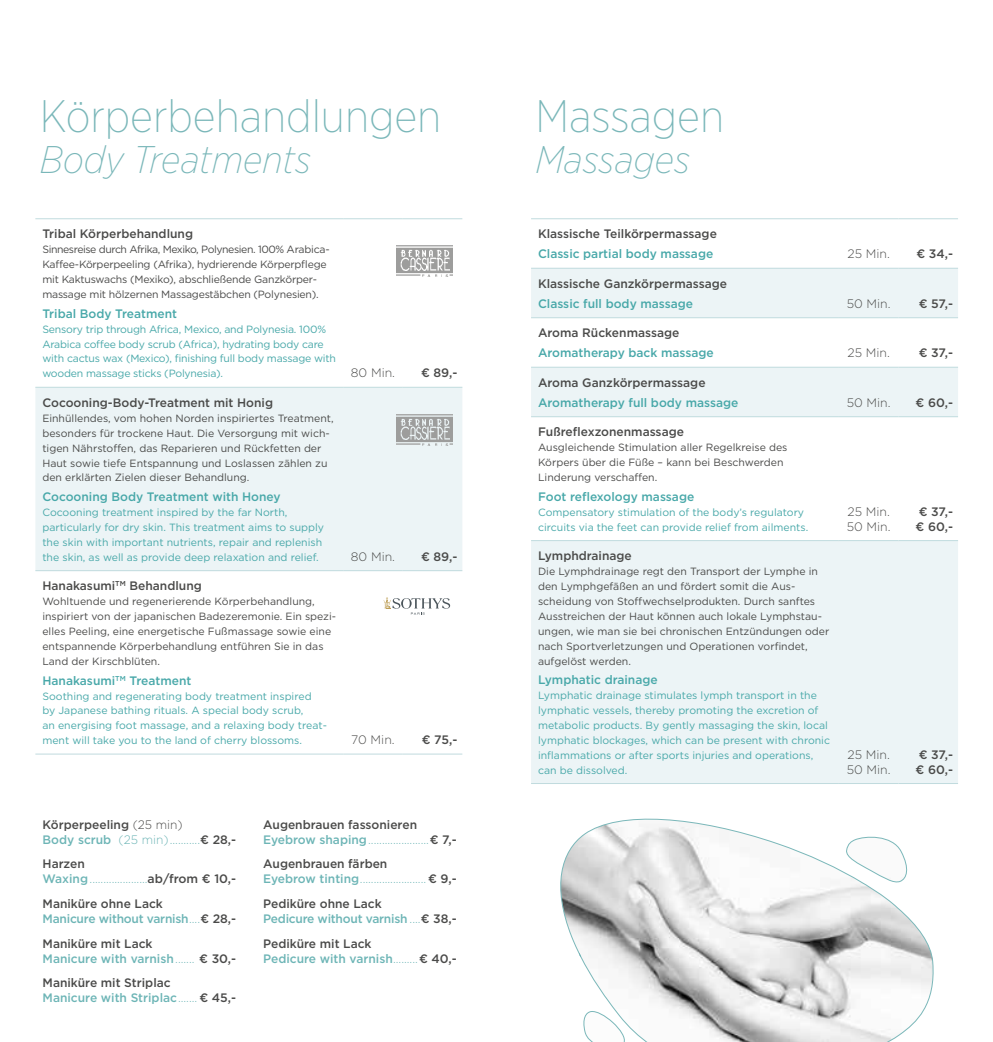
<style>
.page{position:relative;width:993px;height:1042px;background:#fff}
.page>*{position:absolute;margin:0;border:0;box-sizing:border-box;transform-origin:0 0}
.t1{font:200 45.5px "Gotham Narrow";color:#7ab7b9}
.t2{font:italic 200 38.5px "Gotham Narrow";color:#7ab7b9}
.t3{font:500 12.25px/14.9px "Gotham";color:#4a4a49}
.t4{font:500 12.25px "Gotham";color:#48a8a9}
.t5{font:300 12.25px/14.9px "Gotham";color:#6db5b6}
.t6{font:500 12.25px/14.9px "Gotham";letter-spacing:-.02em;color:#6db5b6}
.t7{font:300 12.25px/14.9px "Gotham";color:#4a4a49}
.t8{font:10.5px/14.9px "Gotham";color:#4a4a49}
.t9{font:10.5px/14.9px "Gotham";color:#48a8a9}
.t10{font:10.5px/14.9px "Gotham";letter-spacing:-.02em;color:#4a4a49}
.t11{font:10.5px/14.9px "Gotham";letter-spacing:-.02em;color:#48a8a9}
.s1{font-weight:300}
.s2{color:#6db5b6}
.s3{font-weight:300;color:#6db5b6}
.s4{font-weight:500;color:#4a4a49}
.s5{font-weight:500}
.s6{color:#4a4a49}
</style>
<div class="page">
<div style="left:35px;top:388px;width:427px;height:182px;background:#ecf4f6"></div>
<hr style="left:35px;top:218px;width:308px;height:1px;background:#c0dbde">
<hr style="left:343px;top:218px;width:59px;height:1px;background:#c0dbde">
<hr style="left:402px;top:218px;width:60px;height:1px;background:#c0dbde">
<hr style="left:35px;top:387px;width:308px;height:1px;background:#c0dbde">
<hr style="left:343px;top:387px;width:59px;height:1px;background:#c0dbde">
<hr style="left:402px;top:387px;width:60px;height:1px;background:#c0dbde">
<hr style="left:35px;top:570px;width:308px;height:1px;background:#c0dbde">
<hr style="left:343px;top:570px;width:59px;height:1px;background:#c0dbde">
<hr style="left:402px;top:570px;width:60px;height:1px;background:#c0dbde">
<hr style="left:35px;top:753px;width:308px;height:1px;background:#c0dbde">
<hr style="left:343px;top:753px;width:59px;height:1px;background:#c0dbde">
<hr style="left:402px;top:753px;width:60px;height:1px;background:#c0dbde">
<svg style="left:531px;top:269px;width:426px;height:514px;fill:#ecf4f6"></svg>
<hr style="left:531px;top:218px;width:307px;height:1px;background:#c0dbde">
<hr style="left:838px;top:218px;width:60px;height:1px;background:#c0dbde">
<hr style="left:898px;top:218px;width:59px;height:1px;background:#c0dbde">
<hr style="left:531px;top:268px;width:307px;height:1px;background:#c0dbde">
<hr style="left:838px;top:268px;width:60px;height:1px;background:#c0dbde">
<hr style="left:898px;top:268px;width:59px;height:1px;background:#c0dbde">
<hr style="left:531px;top:317px;width:307px;height:1px;background:#c0dbde">
<hr style="left:838px;top:317px;width:60px;height:1px;background:#c0dbde">
<hr style="left:898px;top:317px;width:59px;height:1px;background:#c0dbde">
<hr style="left:531px;top:367px;width:307px;height:1px;background:#c0dbde">
<hr style="left:838px;top:367px;width:60px;height:1px;background:#c0dbde">
<hr style="left:898px;top:367px;width:59px;height:1px;background:#c0dbde">
<hr style="left:531px;top:416px;width:307px;height:1px;background:#c0dbde">
<hr style="left:838px;top:416px;width:60px;height:1px;background:#c0dbde">
<hr style="left:898px;top:416px;width:59px;height:1px;background:#c0dbde">
<hr style="left:531px;top:540px;width:307px;height:1px;background:#c0dbde">
<hr style="left:838px;top:540px;width:60px;height:1px;background:#c0dbde">
<hr style="left:898px;top:540px;width:59px;height:1px;background:#c0dbde">
<hr style="left:531px;top:783px;width:307px;height:1px;background:#c0dbde">
<hr style="left:838px;top:783px;width:60px;height:1px;background:#c0dbde">
<hr style="left:898px;top:783px;width:59px;height:1px;background:#c0dbde">
<img style="left:396px;top:245px;width:56px;height:32px">
<img style="left:396px;top:412px;width:56px;height:33px">
<svg style="left:383px;top:597px;width:67px;height:17px"></svg>
<svg style="left:560px;top:818px;width:374px;height:224px"></svg>
<h1 class="t1" style="left:40px;top:88px;width:403px">Körperbehandlungen</h1>
<h2 class="t2" style="left:40px;top:136px;width:273px">Body Treatments</h2>
<p class="t3" style="left:42px;top:226px;width:152px">Tribal Körperbehandlung</p>
<p class="t10" style="left:42px;top:242px;width:289px">Sinnesreise durch Afrika, Mexiko, Polynesien. 100% Arabica-Kaffee-Körperpeeling (Afrika), hydrierende Körperpflege mit Kaktuswachs (Mexiko), abschließende Ganzkörper&shy;massage mit hölzernen Massagestäbchen (Polynesien).</p>
<p class="t4" style="left:42px;top:305px;width:136px">Tribal Body Treatment</p>
<p class="t11" style="left:42px;top:321px;width:295px">Sensory trip through Africa, Mexico, and Polynesia. 100% Arabica coffee body scrub (Africa), hydrating body care with cactus wax (Mexico), finishing full body massage with wooden massage sticks (Polynesia).</p>
<p class="t3" style="left:42px;top:395px;width:232px">Cocooning-Body-Treatment mit Honig</p>
<p class="t8" style="left:42px;top:410px;width:292px">Einhüllendes, vom hohen Norden inspiriertes Treatment, besonders für trockene Haut. Die Versorgung mit wich&shy;tigen Nährstoffen, das Reparieren und Rückfetten der Haut sowie tiefe Entspannung und Loslassen zählen zu den erklärten Zielen dieser Behandlung.</p>
<p class="t4" style="left:42px;top:489px;width:240px">Cocooning Body Treatment with Honey</p>
<p class="t9" style="left:42px;top:505px;width:283px">Cocooning treatment inspired by the far North, particularly for dry skin. This treatment aims to supply the skin with important nutrients, repair and replenish the skin, as well as provide deep relaxation and relief.</p>
<p class="t3" style="left:42px;top:578px;width:161px">Hanakasumi<sup>TM</sup> Behandlung</p>
<p class="t8" style="left:42px;top:594px;width:295px">Wohltuende und regenerierende Körperbehandlung, inspiriert von der japanischen Badezeremonie. Ein spezi&shy;elles Peeling, eine energetische Fußmassage sowie eine entspannende Körperbehandlung entführen Sie in das Land der Kirschblüten.</p>
<p class="t4" style="left:42px;top:672px;width:150px">Hanakasumi<sup>TM</sup> Treatment</p>
<p class="t9" style="left:42px;top:688px;width:286px">Soothing and regenerating body treatment inspired by Japanese bathing rituals. A special body scrub,<br>an energising foot massage, and a relaxing body treat&shy;ment will take you to the land of cherry blossoms.</p>
<p class="t7" style="left:351px;top:365px;width:46px">80 Min.</p>
<p class="t3" style="left:421px;top:365px;width:38px">€ 89,-</p>
<p class="t7" style="left:351px;top:549px;width:46px">80 Min.</p>
<p class="t3" style="left:421px;top:549px;width:38px">€ 89,-</p>
<p class="t7" style="left:351px;top:732px;width:45px">70 Min.</p>
<p class="t3" style="left:421px;top:732px;width:37px">€ 75,-</p>
<p class="t3" style="left:43px;top:816px;width:195px">Körperpeeling <span class="s1">(25 min)<br></span><span class="s2">Body scrub</span> <span class="s3">(25 min)...........</span>€ 28,-</p>
<p class="t5" style="left:43px;top:856px;width:195px"><span class="s4">Harzen<br></span><span class="s5">Waxing</span>.....................<span class="s4">ab/from € 10,-</span></p>
<p class="t6" style="left:43px;top:896px;width:195px"><span class="s6">Maniküre ohne Lack<br></span>Manicure without varnish<span class="s1">....</span><span class="s6">€ 28,-</span></p>
<p class="t3" style="left:43px;top:936px;width:195px">Maniküre mit Lack<br><span class="s2">Manicure with varnish</span><span class="s3">.......</span> € 30,-</p>
<p class="t3" style="left:43px;top:975px;width:195px">Maniküre mit Striplac<br><span class="s2">Manicure with Striplac</span><span class="s3">.......</span> € 45,-</p>
<p class="t3" style="left:263px;top:816px;width:195px">Augenbrauen fassonieren<br><span class="s2">Eyebrow shaping</span><span class="s3">......................</span>€ 7,-</p>
<p class="t5" style="left:263px;top:856px;width:195px"><span class="s4">Augenbrauen färben<br></span><span class="s5">Eyebrow tinting</span>........................ <span class="s4">€ 9,-</span></p>
<p class="t6" style="left:263px;top:896px;width:195px"><span class="s6">Pediküre ohne Lack<br></span>Pedicure without varnish <span class="s1">....</span><span class="s6">€ 38,-</span></p>
<p class="t3" style="left:263px;top:936px;width:195px">Pediküre mit Lack<br><span class="s2">Pedicure with varnish</span><span class="s3">.........</span>€ 40,-</p>
<h1 class="t1" style="left:535px;top:88px;width:190px">Massagen</h1>
<h2 class="t2" style="left:535px;top:136px;width:156px">Massages</h2>
<p class="t3" style="left:538px;top:226px;width:180px">Klassische Teilkörpermassage</p>
<p class="t4" style="left:538px;top:246px;width:177px">Classic partial body massage</p>
<p class="t7" style="left:847px;top:246px;width:44px">25 Min.</p>
<p class="t3" style="left:916px;top:246px;width:38px">€ 34,-</p>
<p class="t3" style="left:538px;top:276px;width:190px">Klassische Ganzkörpermassage</p>
<p class="t4" style="left:538px;top:295px;width:157px">Classic full body massage</p>
<p class="t7" style="left:846px;top:296px;width:45px">50 Min.</p>
<p class="t3" style="left:918px;top:296px;width:36px">€ 57,-</p>
<p class="t3" style="left:538px;top:325px;width:143px">Aroma Rückenmassage</p>
<p class="t4" style="left:538px;top:345px;width:177px">Aromatherapy back massage</p>
<p class="t7" style="left:847px;top:345px;width:44px">25 Min.</p>
<p class="t3" style="left:918px;top:345px;width:36px">€ 37,-</p>
<p class="t3" style="left:538px;top:375px;width:169px">Aroma Ganzkörpermassage</p>
<p class="t4" style="left:538px;top:394px;width:202px">Aromatherapy full body massage</p>
<p class="t7" style="left:846px;top:395px;width:45px">50 Min.</p>
<p class="t3" style="left:915px;top:395px;width:39px">€ 60,-</p>
<p class="t3" style="left:538px;top:424px;width:147px">Fußreflexzonenmassage</p>
<p class="t8" style="left:538px;top:440px;width:251px">Ausgleichende Stimulation aller Regelkreise des<br>Körpers über die Füße – kann bei Beschwerden<br>Linderung verschaffen.</p>
<p class="t4" style="left:538px;top:488px;width:158px">Foot reflexology massage</p>
<p class="t9" style="left:538px;top:504px;width:271px">Compensatory stimulation of the body’s regulatory circuits via the feet can provide relief from ailments.</p>
<p class="t7" style="left:846px;top:504px;width:45px">25 Min.<br>50 Min.</p>
<p class="t3" style="left:915px;top:504px;width:39px">€ 37,- € 60,-</p>
<p class="t3" style="left:538px;top:548px;width:95px">Lymphdrainage</p>
<p class="t8" style="left:538px;top:564px;width:293px">Die Lymphdrainage regt den Transport der Lymphe in den Lymphgefäßen an und fördert somit die Aus&shy;scheidung von Stoffwechselprodukten. Durch sanftes Ausstreichen der Haut können auch lokale Lymphstau&shy;ungen, wie man sie bei chronischen Entzündungen oder nach Sportverletzungen und Operationen vorfindet, aufgelöst werden.</p>
<p class="t4" style="left:538px;top:672px;width:121px">Lymphatic drainage</p>
<p class="t9" style="left:538px;top:688px;width:293px">Lymphatic drainage stimulates lymph transport in the lymphatic vessels, thereby promoting the excretion of metabolic products. By gently massaging the skin, local lymphatic blockages, which can be present with chronic inflammations or after sports injuries and operations, can be dissolved.</p>
<p class="t7" style="left:846px;top:746px;width:45px">25 Min.<br>50 Min.</p>
<p class="t3" style="left:915px;top:747px;width:39px">€ 37,- € 60,-</p>
</div>
